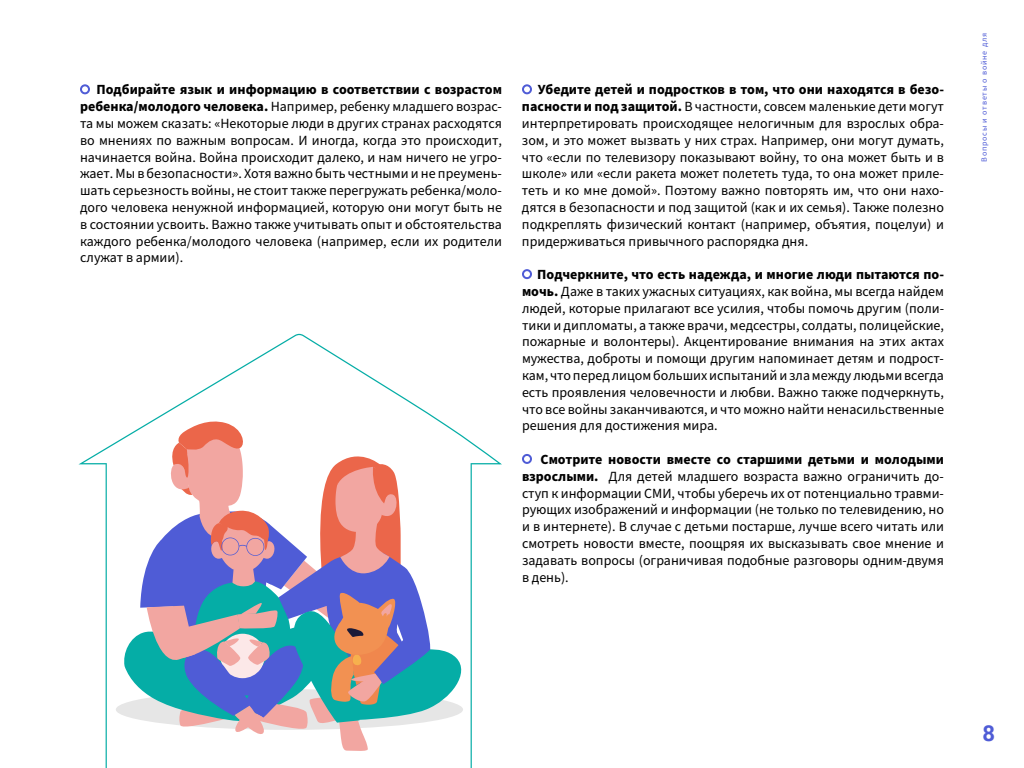
<style>
.page{position:relative;width:1024px;height:768px;background:#fff}
.page>*{position:absolute;margin:0;border:0;box-sizing:border-box;transform-origin:0 0}
.t1{font:700 22px "Roboto";color:#4f5cd6}
.t2{font:14px/16.8px "Source Sans Pro";color:#000;text-align:justify}
.t3{font:8px "Source Sans Pro";letter-spacing:.1em;color:#4f5cd6}
.s1{font-weight:700}
</style>
<div class="page">
<div style="left:80px;top:84px;width:10px;height:10px;border:2px solid #4f5cd6;border-radius:50%"></div>
<div style="left:522px;top:84px;width:10px;height:10px;border:2px solid #4f5cd6;border-radius:50%"></div>
<div style="left:522px;top:269px;width:10px;height:10px;border:2px solid #4f5cd6;border-radius:50%"></div>
<div style="left:522px;top:454px;width:10px;height:10px;border:2px solid #4f5cd6;border-radius:50%"></div>
<svg style="left:78px;top:334px;width:424px;height:434px"></svg>
<svg style="left:122px;top:418px;width:349px;height:333px"></svg>
<p class="t2" style="left:80px;top:82px;width:424px;text-indent:16px"><span class="s1">Подбирайте язык и информацию в соответствии с возрастом ребенка/молодого человека.</span> Например, ребенку младшего возрас&shy;та мы можем сказать: «Некоторые люди в других странах расходятся во мнениях по важным вопросам. И иногда, когда это происходит, начинается война. Война происходит далеко, и нам ничего не угро&shy;жает. Мы в безопасности». Хотя важно быть честными и не преумень&shy;шать серьезность войны, не стоит также перегружать ребенка/моло&shy;дого человека ненужной информацией, которую они могут быть не в состоянии усвоить. Важно также учитывать опыт и обстоятельства каждого ребенка/молодого человека (например, если их родители служат в армии).</p>
<p class="t2" style="left:522px;top:82px;width:424px;text-indent:16px"><span class="s1">Убедите детей и подростков в том, что они находятся в безо&shy;пасности и под защитой.</span> В частности, совсем маленькие дети могут интерпретировать происходящее нелогичным для взрослых обра&shy;зом, и это может вызвать у них страх. Например, они могут думать, что «если по телевизору показывают войну, то она может быть и в школе» или «если ракета может полететь туда, то она может приле&shy;теть и ко мне домой». Поэтому важно повторять им, что они нахо&shy;дятся в безопасности и под защитой (как и их семья). Также полезно подкреплять физический контакт (например, объятия, поцелуи) и придерживаться привычного распорядка дня.</p>
<p class="t2" style="left:522px;top:267px;width:424px;text-indent:15px"><span class="s1">Подчеркните, что есть надежда, и многие люди пытаются по&shy;мочь.</span> Даже в таких ужасных ситуациях, как война, мы всегда найдем людей, которые прилагают все усилия, чтобы помочь другим (поли&shy;тики и дипломаты, а также врачи, медсестры, солдаты, полицейские, пожарные и волонтеры). Акцентирование внимания на этих актах мужества, доброты и помощи другим напоминает детям и подрост&shy;кам, что перед лицом больших испытаний и зла между людьми всегда есть проявления человечности и любви. Важно также подчеркнуть, что все войны заканчиваются, и что можно найти ненасильственные решения для достижения мира.</p>
<p class="t2" style="left:522px;top:451px;width:424px;text-indent:19px"><span class="s1">Смотрите новости вместе со старшими детьми и молодыми взрослыми.</span> Для детей младшего возраста важно ограничить до&shy;ступ к информации СМИ, чтобы уберечь их от потенциально травми&shy;рующих изображений и информации (не только по телевидению, но и в интернете). В случае с детьми постарше, лучше всего читать или смотреть новости вместе, поощряя их высказывать свое мнение и задавать вопросы (ограничивая подобные разговоры одним-двумя в день).</p>
<p class="t3" style="left:979px;top:162px;width:130px;rotate:-90deg">Вопросы и ответы о войне для</p>
<h1 class="t1" style="left:983px;top:718px;width:14px">8</h1>
</div>
